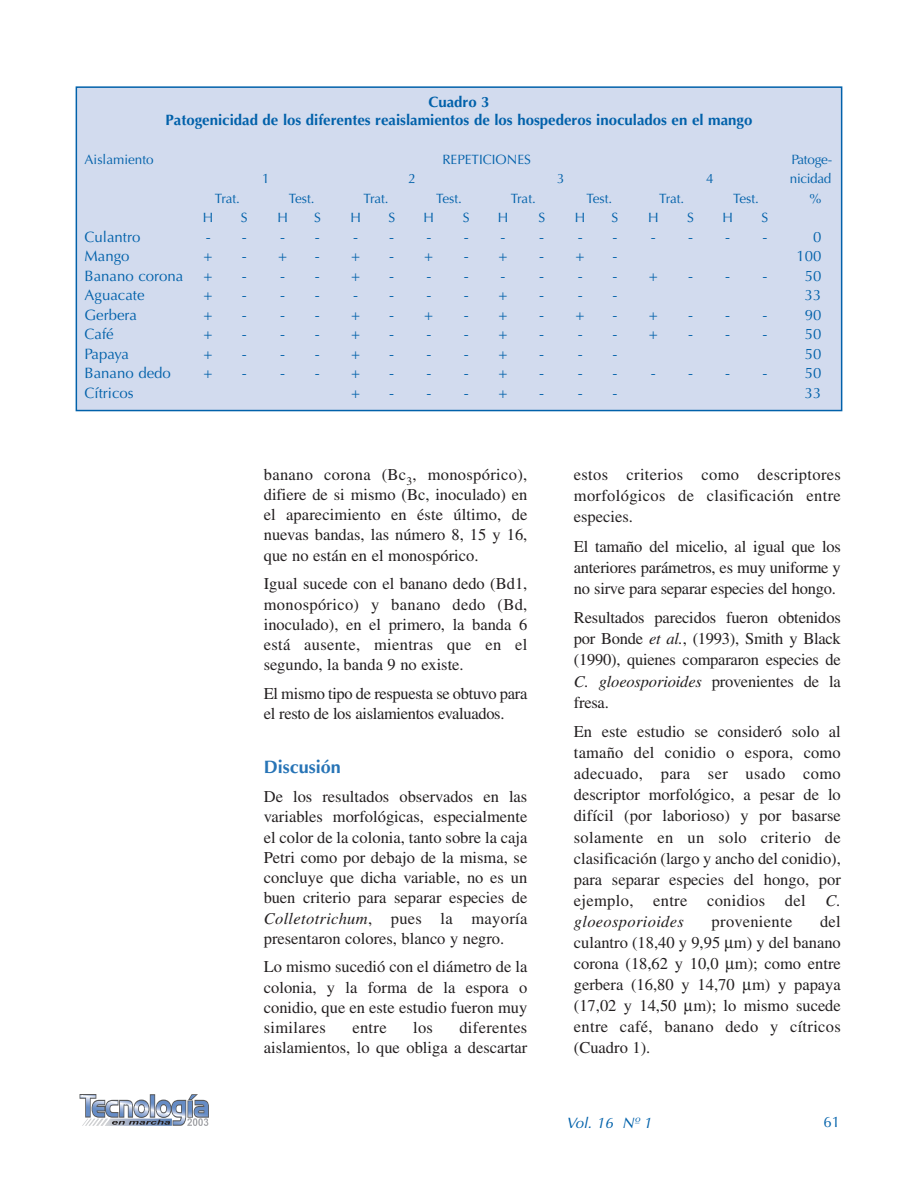
<style>
.page{position:relative;width:918px;height:1188px;background:#fff}
.page>*{position:absolute;margin:0;border:0;box-sizing:border-box;transform-origin:0 0}
.t1{font:700 18px "Optima";color:#2774b6}
.t2{font:16.5px/21.1px "Times";color:#231f20;text-align:justify}
.t3{font:16.5px/20.2px "Times";letter-spacing:-.02em;color:#231f20}
.t4{font:16.5px "Times";letter-spacing:.02em;color:#231f20}
.t5{font:15px "Optima";color:#0161aa}
.t6{font:700 15px/18px "Optima";color:#0161aa;text-align:center}
.t7{font:italic 15px "Optima";color:#0161aa}
.t8{font:13.5px "Optima";color:#0161aa}
.t9{font:13.5px "Optima";letter-spacing:-.03em;color:#0161aa}
.s1{font-style:italic}
</style>
<div class="page">
<svg style="left:80px;top:1094px;width:129px;height:32px"></svg>
<div style="left:76px;top:87px;width:766px;height:324px;background:#d2dbee"></div>
<div style="left:76px;top:86px;width:766px;height:325px;border:2px solid #0161aa"></div>
<p class="t6" style="left:166px;top:94px;width:588px">Cuadro 3<br>Patogenicidad de los diferentes reaislamientos de los hospederos inoculados en el mango</p>
<p class="t8" style="left:85px;top:154px;width:71px">Aislamiento</p>
<p class="t8" style="left:442px;top:154px;width:90px">REPETICIONES</p>
<p class="t8" style="left:791px;top:154px;width:42px">Patoge-</p>
<p class="t8" style="left:262px;top:173px;width:9px">1</p>
<p class="t8" style="left:408px;top:173px;width:9px">2</p>
<p class="t8" style="left:557px;top:173px;width:9px">3</p>
<p class="t8" style="left:706px;top:173px;width:9px">4</p>
<p class="t9" style="left:790px;top:173px;width:43px">nicidad</p>
<p class="t8" style="left:215px;top:193px;width:27px">Trat.</p>
<p class="t8" style="left:289px;top:193px;width:27px">Test.</p>
<p class="t8" style="left:364px;top:193px;width:27px">Trat.</p>
<p class="t8" style="left:436px;top:193px;width:27px">Test.</p>
<p class="t8" style="left:511px;top:193px;width:27px">Trat.</p>
<p class="t8" style="left:587px;top:193px;width:27px">Test.</p>
<p class="t8" style="left:659px;top:193px;width:27px">Trat.</p>
<p class="t8" style="left:733px;top:193px;width:27px">Test.</p>
<p class="t8" style="left:809px;top:193px;width:14px">%</p>
<p class="t8" style="left:203px;top:212px;width:12px">H</p>
<p class="t8" style="left:241px;top:212px;width:8px">S</p>
<p class="t8" style="left:277px;top:212px;width:12px">H</p>
<p class="t8" style="left:314px;top:212px;width:8px">S</p>
<p class="t8" style="left:351px;top:212px;width:12px">H</p>
<p class="t8" style="left:388px;top:212px;width:8px">S</p>
<p class="t8" style="left:424px;top:212px;width:12px">H</p>
<p class="t8" style="left:463px;top:212px;width:8px">S</p>
<p class="t8" style="left:498px;top:212px;width:12px">H</p>
<p class="t8" style="left:538px;top:212px;width:8px">S</p>
<p class="t8" style="left:575px;top:212px;width:12px">H</p>
<p class="t8" style="left:612px;top:212px;width:8px">S</p>
<p class="t8" style="left:648px;top:212px;width:12px">H</p>
<p class="t8" style="left:687px;top:212px;width:8px">S</p>
<p class="t8" style="left:723px;top:212px;width:12px">H</p>
<p class="t8" style="left:762px;top:212px;width:8px">S</p>
<p class="t5" style="left:85px;top:230px;width:57px">Culantro</p>
<p class="t5" style="left:206px;top:230px;width:42px">- -</p>
<p class="t5" style="left:280px;top:230px;width:41px">- -</p>
<p class="t5" style="left:353px;top:230px;width:42px">- -</p>
<p class="t5" style="left:426px;top:230px;width:44px">- -</p>
<p class="t5" style="left:501px;top:230px;width:45px">- -</p>
<p class="t5" style="left:578px;top:230px;width:41px">- -</p>
<p class="t5" style="left:651px;top:230px;width:44px">- -</p>
<p class="t5" style="left:725px;top:230px;width:44px">- -</p>
<p class="t5" style="left:813px;top:230px;width:10px">0</p>
<p class="t5" style="left:85px;top:250px;width:47px">Mango</p>
<p class="t5" style="left:204px;top:250px;width:11px">+</p>
<p class="t5" style="left:242px;top:250px;width:47px">- +</p>
<p class="t5" style="left:315px;top:250px;width:47px">- +</p>
<p class="t5" style="left:389px;top:250px;width:46px">- +</p>
<p class="t5" style="left:464px;top:250px;width:45px">- +</p>
<p class="t5" style="left:539px;top:250px;width:47px">- +</p>
<p class="t5" style="left:613px;top:250px;width:6px">-</p>
<p class="t5" style="left:796px;top:250px;width:27px">100</p>
<p class="t5" style="left:85px;top:269px;width:100px">Banano corona</p>
<p class="t5" style="left:204px;top:269px;width:11px">+</p>
<p class="t5" style="left:242px;top:269px;width:45px">- -</p>
<p class="t5" style="left:315px;top:269px;width:47px">- +</p>
<p class="t5" style="left:389px;top:269px;width:44px">- -</p>
<p class="t5" style="left:464px;top:269px;width:43px">- -</p>
<p class="t5" style="left:539px;top:269px;width:45px">- -</p>
<p class="t5" style="left:613px;top:269px;width:47px">- +</p>
<p class="t5" style="left:688px;top:269px;width:44px">- -</p>
<p class="t5" style="left:763px;top:269px;width:6px">-</p>
<p class="t5" style="left:805px;top:269px;width:18px">50</p>
<p class="t5" style="left:85px;top:289px;width:62px">Aguacate</p>
<p class="t5" style="left:204px;top:289px;width:11px">+</p>
<p class="t5" style="left:242px;top:289px;width:45px">- -</p>
<p class="t5" style="left:315px;top:289px;width:45px">- -</p>
<p class="t5" style="left:389px;top:289px;width:44px">- -</p>
<p class="t5" style="left:464px;top:289px;width:45px">- +</p>
<p class="t5" style="left:539px;top:289px;width:45px">- -</p>
<p class="t5" style="left:613px;top:289px;width:6px">-</p>
<p class="t5" style="left:805px;top:289px;width:18px">33</p>
<p class="t5" style="left:85px;top:308px;width:54px">Gerbera</p>
<p class="t5" style="left:204px;top:308px;width:11px">+</p>
<p class="t5" style="left:242px;top:308px;width:45px">- -</p>
<p class="t5" style="left:315px;top:308px;width:47px">- +</p>
<p class="t5" style="left:389px;top:308px;width:46px">- +</p>
<p class="t5" style="left:464px;top:308px;width:45px">- +</p>
<p class="t5" style="left:539px;top:308px;width:47px">- +</p>
<p class="t5" style="left:613px;top:308px;width:47px">- +</p>
<p class="t5" style="left:688px;top:308px;width:44px">- -</p>
<p class="t5" style="left:763px;top:308px;width:6px">-</p>
<p class="t5" style="left:805px;top:308px;width:18px">90</p>
<p class="t5" style="left:85px;top:328px;width:31px">Café</p>
<p class="t5" style="left:204px;top:328px;width:11px">+</p>
<p class="t5" style="left:242px;top:328px;width:45px">- -</p>
<p class="t5" style="left:315px;top:328px;width:47px">- +</p>
<p class="t5" style="left:389px;top:328px;width:44px">- -</p>
<p class="t5" style="left:464px;top:328px;width:45px">- +</p>
<p class="t5" style="left:539px;top:328px;width:45px">- -</p>
<p class="t5" style="left:613px;top:328px;width:47px">- +</p>
<p class="t5" style="left:688px;top:328px;width:44px">- -</p>
<p class="t5" style="left:763px;top:328px;width:6px">-</p>
<p class="t5" style="left:805px;top:328px;width:18px">50</p>
<p class="t5" style="left:85px;top:347px;width:46px">Papaya</p>
<p class="t5" style="left:204px;top:347px;width:11px">+</p>
<p class="t5" style="left:242px;top:347px;width:45px">- -</p>
<p class="t5" style="left:315px;top:347px;width:47px">- +</p>
<p class="t5" style="left:389px;top:347px;width:44px">- -</p>
<p class="t5" style="left:464px;top:347px;width:45px">- +</p>
<p class="t5" style="left:539px;top:347px;width:45px">- -</p>
<p class="t5" style="left:613px;top:347px;width:6px">-</p>
<p class="t5" style="left:805px;top:347px;width:18px">50</p>
<p class="t5" style="left:85px;top:367px;width:88px">Banano dedo</p>
<p class="t5" style="left:204px;top:367px;width:11px">+</p>
<p class="t5" style="left:242px;top:367px;width:45px">- -</p>
<p class="t5" style="left:315px;top:367px;width:47px">- +</p>
<p class="t5" style="left:389px;top:367px;width:44px">- -</p>
<p class="t5" style="left:464px;top:367px;width:45px">- +</p>
<p class="t5" style="left:539px;top:367px;width:45px">- -</p>
<p class="t5" style="left:613px;top:367px;width:45px">- -</p>
<p class="t5" style="left:688px;top:367px;width:44px">- -</p>
<p class="t5" style="left:763px;top:367px;width:6px">-</p>
<p class="t5" style="left:805px;top:367px;width:18px">50</p>
<p class="t5" style="left:85px;top:386px;width:51px">Cítricos</p>
<p class="t5" style="left:351px;top:386px;width:11px">+</p>
<p class="t5" style="left:389px;top:386px;width:44px">- -</p>
<p class="t5" style="left:464px;top:386px;width:45px">- +</p>
<p class="t5" style="left:539px;top:386px;width:45px">- -</p>
<p class="t5" style="left:613px;top:386px;width:6px">-</p>
<p class="t5" style="left:805px;top:386px;width:18px">33</p>
<p class="t2" style="left:264px;top:466px;width:265px;line-height:20.2px">banano corona (Bc<sub>3</sub>, monospórico), difiere de si mismo (Bc, inoculado) en el aparecimiento en éste último, de nuevas bandas, las número 8, 15 y 16, que no están en el monospórico.</p>
<p class="t2" style="left:264px;top:575px;width:265px;line-height:20.2px">Igual sucede con el banano dedo (Bd1, monospórico) y banano dedo (Bd, inoculado), en el primero, la banda 6 está ausente, mientras que en el segundo, la banda 9 no existe.</p>
<p class="t3" style="left:264px;top:685px;width:265px">El mismo tipo de respuesta se obtuvo para el resto de los aislamientos evaluados.</p>
<p class="t1" style="left:264px;top:760px;width:79px">Discusión</p>
<p class="t2" style="left:264px;top:788px;width:265px;line-height:20.2px">De los resultados observados en las variables morfológicas, especialmente el color de la colonia, tanto sobre la caja Petri como por debajo de la misma, se concluye que dicha variable, no es un buen criterio para separar especies de <span class="s1">Colletotrichum</span>, pues la mayoría presentaron colores, blanco y negro.</p>
<p class="t2" style="left:264px;top:958px;width:265px;line-height:20.2px">Lo mismo sucedió con el diámetro de la colonia, y la forma de la espora o conidio, que en este estudio fueron muy similares</p>
<p class="t2" style="left:264px;top:1019px;width:265px;line-height:20.2px;text-align:right">diferentes<br>aislamientos, lo que obliga a descartar</p>
<p class="t2" style="left:352px;top:1019px;width:36px">entre</p>
<p class="t2" style="left:413px;top:1019px;width:21px">los</p>
<p class="t2" style="left:574px;top:465px;width:269px">estos criterios como descriptores morfológicos de clasificación entre especies.</p>
<p class="t2" style="left:574px;top:537px;width:268px">El tamaño del micelio, al igual que los anteriores parámetros, es muy uniforme y no sirve para separar especies del hongo.</p>
<p class="t2" style="left:574px;top:609px;width:269px">Resultados parecidos fueron obtenidos por Bonde <span class="s1">et al.</span>, (1993), Smith y Black (1990), quienes compararon especies de <span class="s1">C. gloeosporioides</span> provenientes de la fresa.</p>
<p class="t2" style="left:574px;top:723px;width:269px">En este estudio se consideró solo al tamaño del conidio o espora, como adecuado, para ser usado como descriptor morfológico, a pesar de lo difícil (por laborioso) y por basarse solamente en un solo criterio de clasificación (largo y ancho del conidio), para separar especies del hongo, por ejemplo, entre conidios del <span class="s1">C. gloeosporioides</span></p>
<p class="t2" style="left:574px;top:912px;width:269px;text-indent:246px">del culantro (18,40 y 9,95 m) y del banano corona (18,62 y 10,0 m); como entre gerbera (16,80 y 14,70 m) y papaya (17,02 y 14,50 m); lo mismo sucede entre café, banano dedo y cítricos (Cuadro 1).</p>
<p class="t4" style="left:712px;top:915px;width:82px">proveniente</p>
<p class="t7" style="left:566px;top:1116px;width:87px">Vol. 16 Nº 1</p>
<p class="t5" style="left:824px;top:1116px;width:18px">61</p>
</div>
